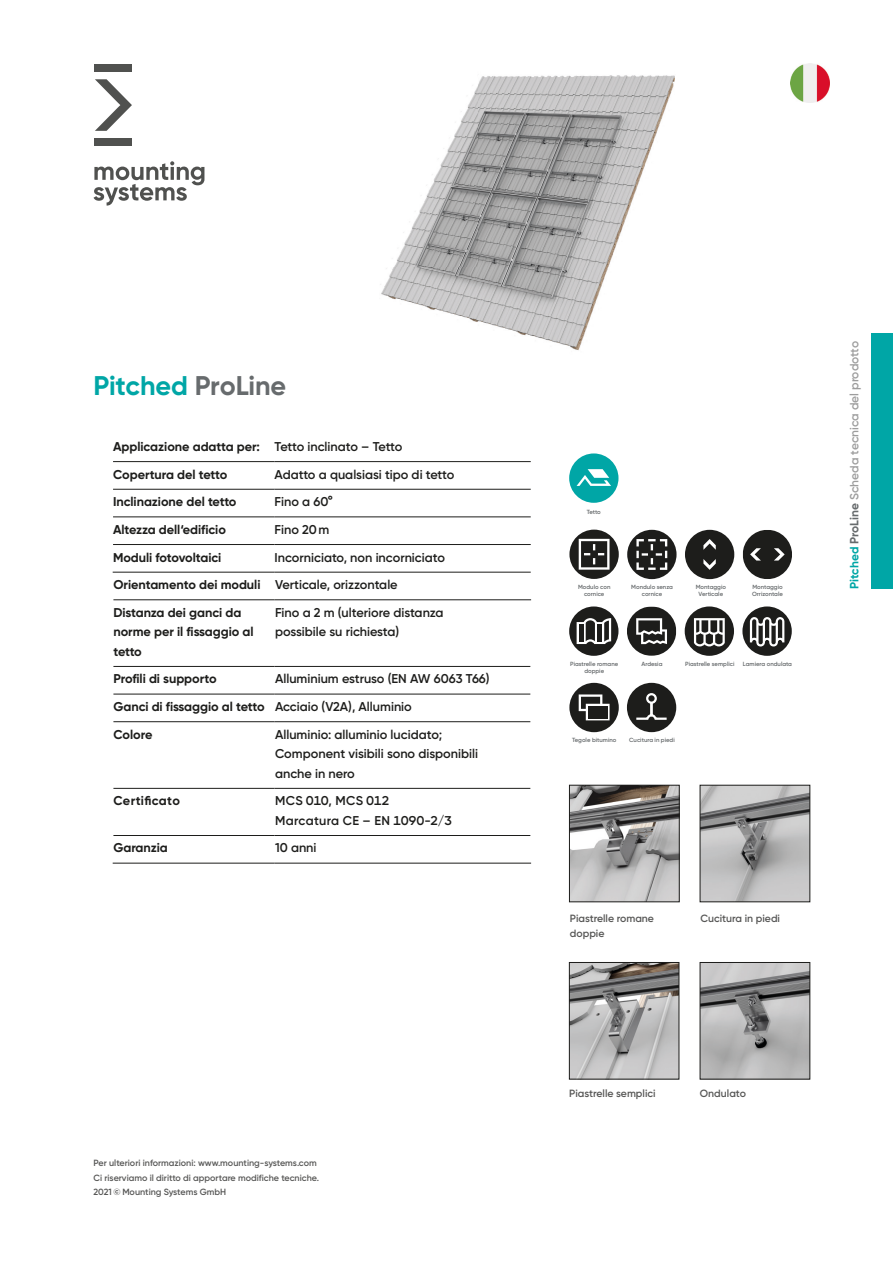
<style>
.page{position:relative;width:893px;height:1263px;background:#fff}
.page>*{position:absolute;margin:0;border:0;box-sizing:border-box;transform-origin:0 0}
.t1{font:700 27px "Gilroy";letter-spacing:-.005em;color:#00a6a6}
.t2{font:600 12.75px/27.6px "Gilroy";color:#1d1d1b}
.t3{font:700 12.75px/27.6px "Gilroy";letter-spacing:-.005em;color:#1d1d1b}
.t4{font:600 12.75px/19.5px "Gilroy";letter-spacing:.025em;color:#1d1d1b}
.t5{font:700 12.75px "Gilroy";letter-spacing:.025em;color:#1d1d1b}
.t6{font:600 12px "Gilroy";color:#9d9d9d}
.t7{font:600 10.5px "Gilroy";color:#575756}
.t8{font:600 9px/14.2px "Gilroy";color:#575756}
.t9{font:600 6px/7.2px "Gilroy";color:#676b6d;text-align:center}
.s1{color:#676b6d}
.s2{font-weight:600}
.s3{font-weight:700}
.s4{font-weight:700;color:#00a6a6}
.s5{font-weight:700;color:#676b6d}
</style>
<div class="page">
<div style="left:872px;top:334px;width:21px;height:255px;background:#00a6a6"></div>
<img style="left:380px;top:75px;width:295px;height:276px">
<img style="left:791px;top:64px;width:38px;height:38px">
<hr style="left:113px;top:863px;width:162px;height:1px;background:#1d1d1b">
<hr style="left:275px;top:863px;width:256px;height:1px;background:#1d1d1b">
<hr style="left:113px;top:461px;width:162px;height:1px;background:#1d1d1b">
<hr style="left:275px;top:461px;width:256px;height:1px;background:#1d1d1b">
<hr style="left:113px;top:489px;width:162px;height:1px;background:#1d1d1b">
<hr style="left:275px;top:489px;width:256px;height:1px;background:#1d1d1b">
<hr style="left:113px;top:516px;width:162px;height:1px;background:#1d1d1b">
<hr style="left:275px;top:516px;width:256px;height:1px;background:#1d1d1b">
<hr style="left:113px;top:544px;width:162px;height:1px;background:#1d1d1b">
<hr style="left:275px;top:544px;width:256px;height:1px;background:#1d1d1b">
<hr style="left:113px;top:572px;width:162px;height:1px;background:#1d1d1b">
<hr style="left:275px;top:572px;width:256px;height:1px;background:#1d1d1b">
<hr style="left:113px;top:599px;width:162px;height:1px;background:#1d1d1b">
<hr style="left:275px;top:599px;width:256px;height:1px;background:#1d1d1b">
<hr style="left:113px;top:666px;width:162px;height:1px;background:#1d1d1b">
<hr style="left:275px;top:666px;width:255px;height:1px;background:#1d1d1b">
<hr style="left:113px;top:694px;width:162px;height:1px;background:#1d1d1b">
<hr style="left:275px;top:694px;width:255px;height:1px;background:#1d1d1b">
<hr style="left:113px;top:721px;width:162px;height:1px;background:#1d1d1b">
<hr style="left:275px;top:721px;width:255px;height:1px;background:#1d1d1b">
<hr style="left:113px;top:788px;width:162px;height:1px;background:#1d1d1b">
<hr style="left:275px;top:788px;width:255px;height:1px;background:#1d1d1b">
<hr style="left:113px;top:835px;width:162px;height:1px;background:#1d1d1b">
<hr style="left:275px;top:835px;width:255px;height:1px;background:#1d1d1b">
<svg style="left:569px;top:453px;width:49px;height:50px"></svg>
<svg style="left:569px;top:530px;width:50px;height:49px"></svg>
<svg style="left:685px;top:530px;width:49px;height:49px"></svg>
<svg style="left:743px;top:530px;width:49px;height:49px"></svg>
<svg style="left:569px;top:606px;width:49px;height:50px"></svg>
<div style="left:597px;top:624px;width:5px;height:18px;background:#1d1d1b"></div>
<svg style="left:627px;top:606px;width:49px;height:50px"></svg>
<svg style="left:685px;top:606px;width:49px;height:50px"></svg>
<svg style="left:627px;top:530px;width:49px;height:49px"></svg>
<svg style="left:742px;top:606px;width:50px;height:50px"></svg>
<svg style="left:569px;top:683px;width:50px;height:49px"></svg>
<div style="left:588px;top:706px;width:19px;height:12px;background:#1d1d1b"></div>
<div style="left:627px;top:683px;width:49px;height:49px;background:#1d1d1b;border-radius:50%"></div>
<div style="left:646px;top:693px;width:11px;height:11px;border:2px solid #fff;border-radius:50%"></div>
<svg style="left:636px;top:700px;width:31px;height:20px"></svg>
<img style="left:702px;top:787px;width:106px;height:113px">
<div style="left:700px;top:785px;width:110px;height:117px;border:1px solid #1d1d1b"></div>
<img style="left:702px;top:964px;width:106px;height:113px">
<div style="left:700px;top:962px;width:110px;height:117px;border:1px solid #1d1d1b"></div>
<img style="left:571px;top:787px;width:106px;height:113px">
<div style="left:569px;top:785px;width:110px;height:117px;border:1px solid #1d1d1b"></div>
<img style="left:571px;top:964px;width:106px;height:113px">
<div style="left:569px;top:962px;width:110px;height:117px;border:1px solid #1d1d1b"></div>
<svg style="left:94px;top:161px;width:110px;height:45px"></svg>
<svg style="left:95px;top:79px;width:37px;height:52px"></svg>
<div style="left:94px;top:139px;width:38px;height:7px;background:#50514f"></div>
<div style="left:94px;top:64px;width:38px;height:8px;background:#50514f"></div>
<h1 class="t1" style="left:94px;top:369px;width:194px">Pitched <span class="s1">ProLine</span></h1>
<p class="t3" style="left:113px;top:433px;width:291px">Applicazione adatta per: <span class="s2">Tetto inclinato – Tetto<br></span>Copertura del tetto</p>
<p class="t2" style="left:275px;top:460px;width:181px">Adatto a qualsiasi tipo di tetto</p>
<p class="t3" style="left:113px;top:488px;width:125px">Inclinazione del tetto</p>
<p class="t2" style="left:275px;top:488px;width:60px">Fino a 60°</p>
<p class="t3" style="left:113px;top:515px;width:114px">Altezza dell‘edificio</p>
<p class="t2" style="left:275px;top:515px;width:56px">Fino 20 m</p>
<p class="t3" style="left:113px;top:543px;width:110px">Moduli fotovoltaici</p>
<p class="t2" style="left:113px;top:543px;width:333px;text-indent:161px">Incorniciato, non incorniciato<br><span class="s3">Orientamento dei moduli</span> Verticale, orizzontale<br><span class="s3">Distanza dei ganci da</span></p>
<p class="t3" style="left:113px;top:622px;width:142px;line-height:19.5px">norme per il fissaggio al tetto</p>
<p class="t2" style="left:275px;top:602px;width:170px;line-height:19.5px">Fino a 2 m (ulteriore distanza possibile su richiesta)</p>
<p class="t2" style="left:113px;top:665px;width:378px;text-indent:162px">Alluminium estruso (EN AW 6063 T66)<br><span class="s3">Ganci di fissaggio al tetto</span> Acciaio (V2A), Alluminio<br><span class="s3">Colore</span></p>
<p class="t3" style="left:113px;top:665px;width:105px">Profili di supporto</p>
<p class="t2" style="left:275px;top:724px;width:205px;line-height:19.5px">Alluminio: alluminio lucidato;<br>Component visibili sono disponibili anche in nero</p>
<p class="t5" style="left:113px;top:793px;width:68px">Certificato</p>
<p class="t4" style="left:275px;top:791px;width:178px">MCS 010, MCS 012<br>Marcatura CE – EN 1090-2/3</p>
<p class="t3" style="left:113px;top:834px;width:56px">Garanzia</p>
<p class="t2" style="left:275px;top:834px;width:43px">10 anni</p>
<p class="t8" style="left:94px;top:1156px;width:227px">Per ulteriori informazioni: www.mounting-systems.com<br>Ci riserviamo il diritto di apportare modifiche tecniche.<br>2021 © Mounting Systems GmbH</p>
<p class="t9" style="left:587px;top:508px;width:15px">Tetto</p>
<p class="t9" style="left:578px;top:583px;width:34px">Modulo con cornice</p>
<p class="t9" style="left:631px;top:583px;width:43px">Mondulo senza cornice</p>
<p class="t9" style="left:696px;top:583px;width:32px">Montaggio<br>Verticale</p>
<p class="t9" style="left:752px;top:583px;width:32px;text-align:left">Montaggio<br>Orrizontale</p>
<p class="t9" style="left:570px;top:660px;width:50px">Piastrelle romane</p>
<p class="t9" style="left:642px;top:660px;width:22px">Ardesia</p>
<p class="t9" style="left:584px;top:667px;width:21px">doppie</p>
<p class="t9" style="left:685px;top:660px;width:51px">Piastrelle semplici</p>
<p class="t9" style="left:743px;top:660px;width:51px">Lamiera ondulata</p>
<p class="t9" style="left:572px;top:736px;width:46px">Tegole bitumino</p>
<p class="t9" style="left:629px;top:736px;width:47px">Cucitura in piedi</p>
<p class="t6" style="left:847px;top:589px;width:249px;rotate:-90deg"><span class="s4">Pitched</span> <span class="s5">ProLine</span> Scheda tecnica del prodotto</p>
<p class="t7" style="left:570px;top:911px;width:86px">Piastrelle romane</p>
<p class="t7" style="left:700px;top:911px;width:81px">Cucitura in piedi</p>
<p class="t7" style="left:570px;top:926px;width:36px">doppie</p>
<p class="t7" style="left:569px;top:1087px;width:88px">Piastrelle semplici</p>
<p class="t7" style="left:700px;top:1087px;width:48px">Ondulato</p>
</div>
